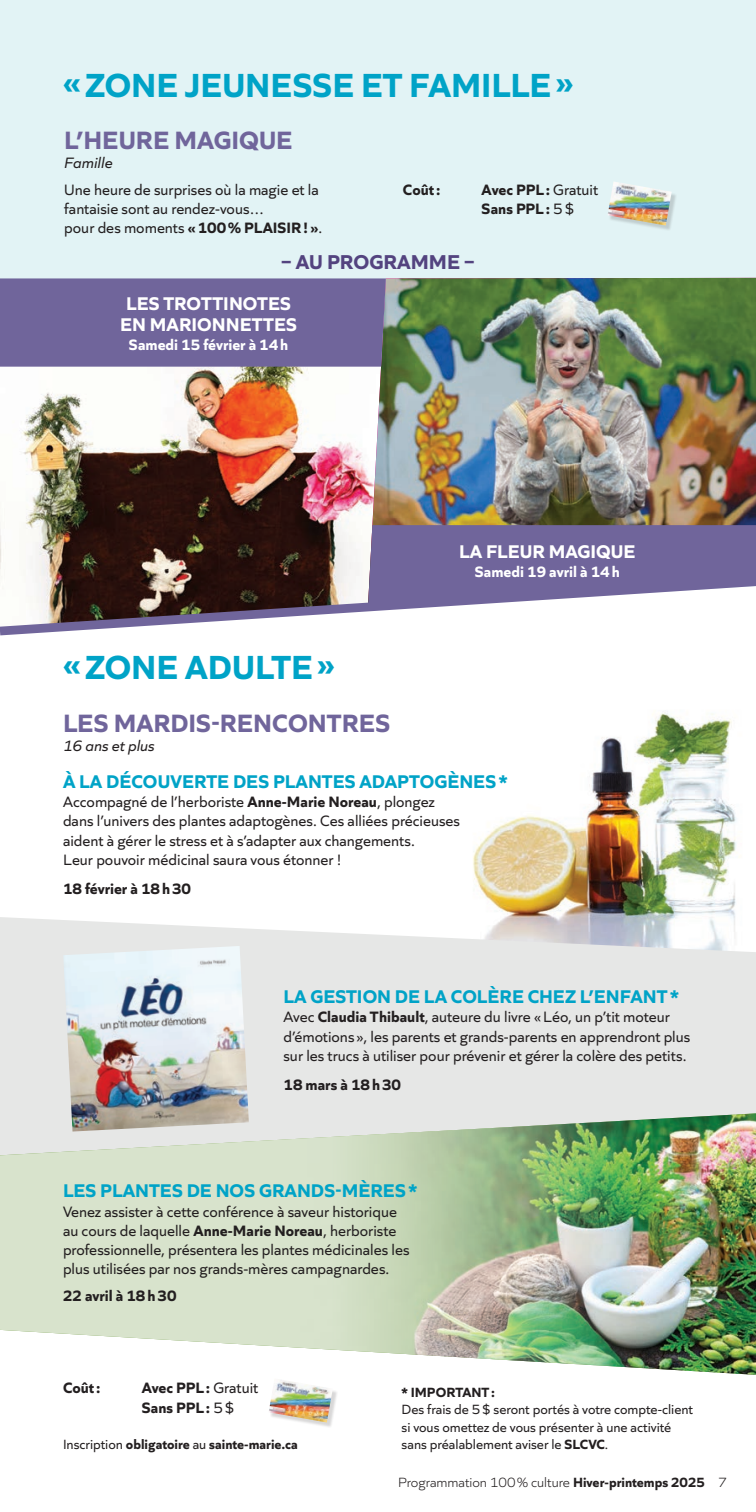
<style>
.page{position:relative;width:756px;height:1512px;background:#fff}
.page>*{position:absolute;margin:0;border:0;box-sizing:border-box;transform-origin:0 0}
.t1{font:700 35px "Quiet Sans";color:#00a3c7}
.t2{font:700 26.25px "Quiet Sans";color:#70659b}
.t3{font:700 21px "Quiet Sans";color:#53437f}
.t4{font:700 19.25px "Quiet Sans";color:#00a3c7}
.t5{font:700 19.25px/21px "Quiet Sans";color:#fff;text-align:center}
.t6{font:15.75px/19.2px "Quiet Sans";color:#231f20}
.t7{font:700 15.75px/19.2px "Quiet Sans";color:#231f20}
.t8{font:700 15.75px "Quiet Sans";color:#fff}
.t9{font:italic 15.75px "Quiet Sans";color:#231f20}
.t10{font:14px/17.5px "Quiet Sans";color:#231f20}
.t11{font:700 14px "Quiet Sans";color:#231f20}
.t12{font:300 14px "Quiet Sans";color:#231f20}
.s1{font-weight:700}
.s2{font-weight:400}
</style>
<div class="page">
<img style="left:473px;top:712px;width:267px;height:205px">
<div style="left:0;top:0;width:756px;height:278px;background:#e2f3f5"></div>
<svg style="left:0;top:917px;width:756px;height:196px;background:#e6e7e6"></svg>
<img style="left:0;top:367px;width:368px;height:204px">
<img style="left:368px;top:278px;width:388px;height:247px">
<img style="left:0;top:1113px;width:756px;height:262px">
<img style="left:0;top:1117px;width:680px;height:253px">
<div style="left:270px;top:1379px;width:68px;height:49px;background:#231f20;opacity:.18"></div>
<img style="left:269px;top:1379px;width:64px;height:44px">
<div style="left:609px;top:182px;width:68px;height:49px;background:#231f20;opacity:.18"></div>
<img style="left:608px;top:181px;width:64px;height:45px">
<div style="left:0;top:278px;width:386px;height:89px;background:#70659b"></div>
<div style="left:369px;top:525px;width:387px;height:46px;background:#70659b"></div>
<svg style="left:0;top:571px;width:756px;height:65px"></svg>
<img style="left:63px;top:946px;width:186px;height:186px">
<h1 class="t1" style="left:63px;top:57px;width:512px">«ZONE JEUNESSE ET FAMILLE»</h1>
<h2 class="t2" style="left:64px;top:119px;width:230px">L’HEURE MAGIQUE</h2>
<p class="t9" style="left:64px;top:151px;width:50px">Famille</p>
<p class="t6" style="left:64px;top:179px;width:259px">Une heure de surprises où la magie et la fantaisie sont au rendez-vous…<br>pour des moments <span class="s1">«100% PLAISIR!»</span>.</p>
<p class="t7" style="left:403px;top:178px;width:39px">Coût:</p>
<p class="t7" style="left:482px;top:178px;width:118px">Avec PPL: <span class="s2">Gratuit<br></span>Sans PPL: <span class="s2">5$</span></p>
<h3 class="t3" style="left:281px;top:246px;width:195px">– AU PROGRAMME –</h3>
<p class="t5" style="left:120px;top:291px;width:178px">LES TROTTINOTES<br>EN MARIONNETTES</p>
<p class="t8" style="left:129px;top:333px;width:161px">Samedi 15 février à 14h</p>
<p class="t5" style="left:459px;top:539px;width:178px">LA FLEUR MAGIQUE</p>
<p class="t8" style="left:475px;top:559px;width:146px">Samedi 19 avril à 14h</p>
<h1 class="t1" style="left:63px;top:640px;width:273px">«ZONE ADULTE»</h1>
<h2 class="t2" style="left:63px;top:703px;width:329px">LES MARDIS-RENCONTRES</h2>
<p class="t9" style="left:63px;top:734px;width:93px">16 ans et plus</p>
<p class="t4" style="left:63px;top:767px;width:446px">À LA DÉCOUVERTE DES PLANTES ADAPTOGÈNES*</p>
<p class="t6" style="left:63px;top:791px;width:399px">Accompagné de l’herboriste <span class="s1">Anne-Marie Noreau</span>, plongez dans l’univers des plantes adaptogènes. Ces alliées précieuses aident à gérer le stress et à s’adapter aux changements.<br>Leur pouvoir médicinal saura vous étonner !</p>
<p class="t7" style="left:63px;top:877px;width:130px">18 février à 18h30</p>
<p class="t4" style="left:284px;top:982px;width:397px">LA GESTION DE LA COLÈRE CHEZ L’ENFANT*</p>
<p class="t6" style="left:284px;top:1006px;width:408px">Avec <span class="s1">Claudia Thibault</span>, auteure du livre «Léo, un p’tit moteur d’émotions », les parents et grands-parents en apprendront plus sur les trucs à utiliser pour prévenir et gérer la colère des petits.</p>
<p class="t7" style="left:284px;top:1073px;width:119px">18 mars à 18h30</p>
<p class="t4" style="left:63px;top:1176px;width:356px">LES PLANTES DE NOS GRANDS-MÈRES*</p>
<p class="t6" style="left:63px;top:1201px;width:348px">Venez assister à cette conférence à saveur historique au cours de laquelle <span class="s1">Anne-Marie Noreau</span>, herboriste professionnelle, présentera les plantes médicinales les plus utilisées par nos grands-mères campagnardes.</p>
<p class="t7" style="left:63px;top:1285px;width:115px">22 avril à 18h30</p>
<p class="t7" style="left:63px;top:1377px;width:39px">Coût:</p>
<p class="t7" style="left:142px;top:1377px;width:118px">Avec PPL: <span class="s2">Gratuit<br></span>Sans PPL: <span class="s2">5$</span></p>
<p class="t11" style="left:63px;top:1433px;width:236px"><span class="s2">Inscription</span> obligatoire <span class="s2">au</span> sainte-marie.ca</p>
<p class="t11" style="left:402px;top:1381px;width:95px">* IMPORTANT:</p>
<p class="t10" style="left:402px;top:1400px;width:293px">Des frais de 5$ seront portés à votre compte-client si vous omettez de vous présenter à une activité sans préalablement aviser le <span class="s1">SLCVC</span>.</p>
<p class="t12" style="left:398px;top:1473px;width:330px">Programmation 100% culture <span class="s1">Hiver-printemps 2025</span> 7</p>
</div>
